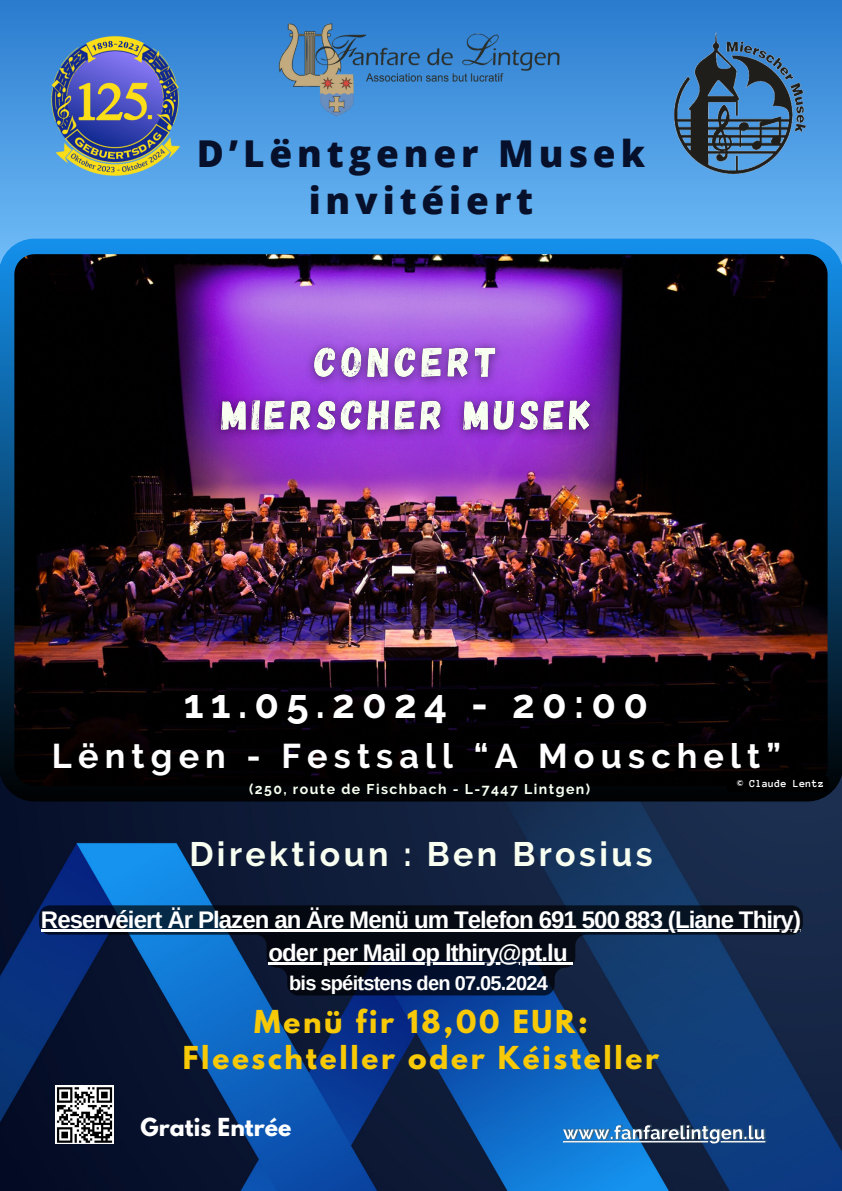
<style>
.page{position:relative;width:842px;height:1191px;background:#fff}
.page>*{position:absolute;margin:0;border:0;box-sizing:border-box;transform-origin:0 0}
.t1{font:700 40.3px "Raleway";letter-spacing:.18em;color:#fff}
.t2{font:800 37px/47.2px "Open Sans";letter-spacing:.13em;color:#07102b;text-align:center}
.t3{font:700 34.2px "Raleway";letter-spacing:.18em;color:#fff}
.t4{font:700 33.8px "Raleway";letter-spacing:.1em;color:#f8fff1}
.t5{font:700 28px/36px "League Spartan";letter-spacing:.1em;color:#f8c906;text-align:center}
.t6{font:700 24px "Arimo";letter-spacing:-.04em;color:#fff}
.t7{font:700 22px "League Spartan";letter-spacing:.005em;color:#fff}
.t8{font:700 20px "Arimo";letter-spacing:-.04em;color:#fff}
.t9{font:700 14.1px "Raleway";letter-spacing:.1em;color:#f8fff1}
.t10{font:700 11px "Anonymous Pro";letter-spacing:.02em;color:#fff}
</style>
<div class="page">
<svg style="left:0;top:0;width:842px;height:238px;background:#4d9ce3"></svg>
<img style="left:0;top:801px;width:842px;height:389px">
<img style="left:55px;top:1085px;width:59px;height:58px">
<img style="left:34px;top:28px;width:159px;height:160px">
<img style="left:674px;top:33px;width:131px;height:140px">
<img style="left:0;top:238px;width:842px;height:563px">
<img style="left:563px;top:1121px;width:204px;height:24px">
<svg style="left:39px;top:905px;width:764px;height:90px;background:#0d2546"></svg>
<hr style="left:41px;top:929px;width:759px;height:2px;background:#fff">
<hr style="left:268px;top:962px;width:299px;height:2px;background:#fff">
<svg style="left:567px;top:962px;width:6px;height:2px"></svg>
<img style="left:205px;top:333px;width:400px;height:114px">
<div style="left:726px;top:776px;width:103px;height:15px;background:#000"></div>
<img style="left:276px;top:23px;width:289px;height:94px">
<p class="t2" style="left:197px;top:129px;width:450px">D’Lëntgener Musek invitéiert</p>
<h2 class="t1" style="left:184px;top:680px;width:466px">11.05.2024 - 20:00</h2>
<h2 class="t3" style="left:52px;top:735px;width:731px">Lëntgen - Festsall “A Mouschelt”</h2>
<h6 class="t9" style="left:249px;top:780px;width:343px">(250, route de Fischbach - L-7447 Lintgen)</h6>
<h4 class="t10" style="left:737px;top:778px;width:88px">© Claude Lentz</h4>
<p class="t4" style="left:189px;top:833px;width:465px">Direktioun : Ben Brosius</p>
<h3 class="t6" style="left:41px;top:906px;width:762px">Reservéiert Är Plazen an Äre Menü um Telefon 691 500 883 (Liane Thiry)</h3>
<p class="t6" style="left:268px;top:939px;width:301px">oder per Mail op lthiry@pt.lu</p>
<p class="t8" style="left:289px;top:971px;width:260px">bis spéitstens den 07.05.2024</p>
<h2 class="t5" style="left:183px;top:1006px;width:478px">Menü fir 18,00 EUR:<br>Fleeschteller oder Kéisteller</h2>
<h4 class="t7" style="left:140px;top:1115px;width:152px">Gratis Entrée</h4>
</div>
